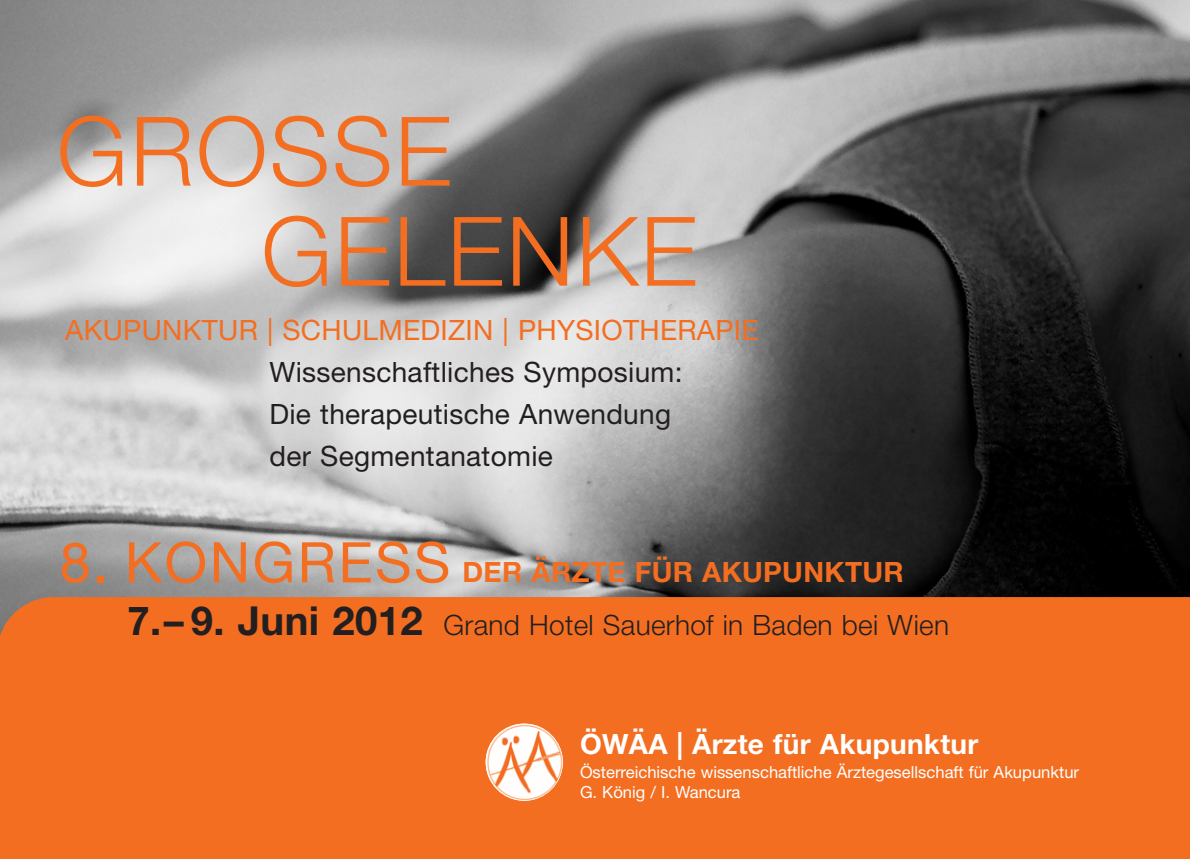
<style>
.page{position:relative;width:1190px;height:859px;background:#fff}
.page>*{position:absolute;margin:0;border:0;box-sizing:border-box;transform-origin:0 0}
.t1{font:300 96px/100px "Helvetica Neue";letter-spacing:.02em;color:#f36e21}
.t2{font:28px/42px "Helvetica Neue";letter-spacing:.01em;color:#231f20}
.t3{font:300 28px "Helvetica Neue";letter-spacing:.01em;color:#231f20}
.t4{font:28px "Helvetica Neue";letter-spacing:.01em;color:#f36e21}
.t5{font:700 28px "Helvetica Neue";letter-spacing:.01em;color:#f36e21}
.t6{font:700 28px "Helvetica Neue";letter-spacing:.01em;color:#fff}
.t7{font:16.6px/20px "Helvetica Neue";color:#fff}
.s1{font-weight:400;font-size:56px}
.s2{font-weight:700;font-size:40px}
</style>
<div class="page">
<img style="left:0;top:0;width:1189px;height:597px">
<div style="left:0;top:597px;width:1189px;height:262px;background:#f36e21"></div>
<div style="left:0;top:654px;width:68px;height:205px;background:#f36e21"></div>
<img style="left:485px;top:723px;width:78px;height:78px;border-radius:50%">
<h1 class="t1" style="left:261px;top:110px;width:438px;text-indent:-204px">GROSSE<br>GELENKE</h1>
<h2 class="t4" style="left:65px;top:320px;width:694px">AKUPUNKTUR | SCHULMEDIZIN | PHYSIOTHERAPIE</h2>
<h2 class="t2" style="left:269px;top:354px;width:414px">Wissenschaftliches Symposium:<br>Die therapeutische Anwendung der Segmentanatomie</h2>
<h2 class="t5" style="left:60px;top:562px;width:845px"><span class="s1">8. KONGRESS</span> DER ÄRZTE FÜR AKUPUNKTUR</h2>
<h2 class="t3" style="left:127px;top:615px;width:823px"><span class="s2">7.– 9. Juni 2012</span> Grand Hotel Sauerhof in Baden bei Wien</h2>
<h2 class="t6" style="left:580px;top:734px;width:400px">ÖWÄA | Ärzte für Akupunktur</h2>
<p class="t7" style="left:580px;top:764px;width:500px">Österreichische wissenschaftliche Ärztegesellschaft für Akupunktur<br>G. König / I. Wancura</p>
</div>
